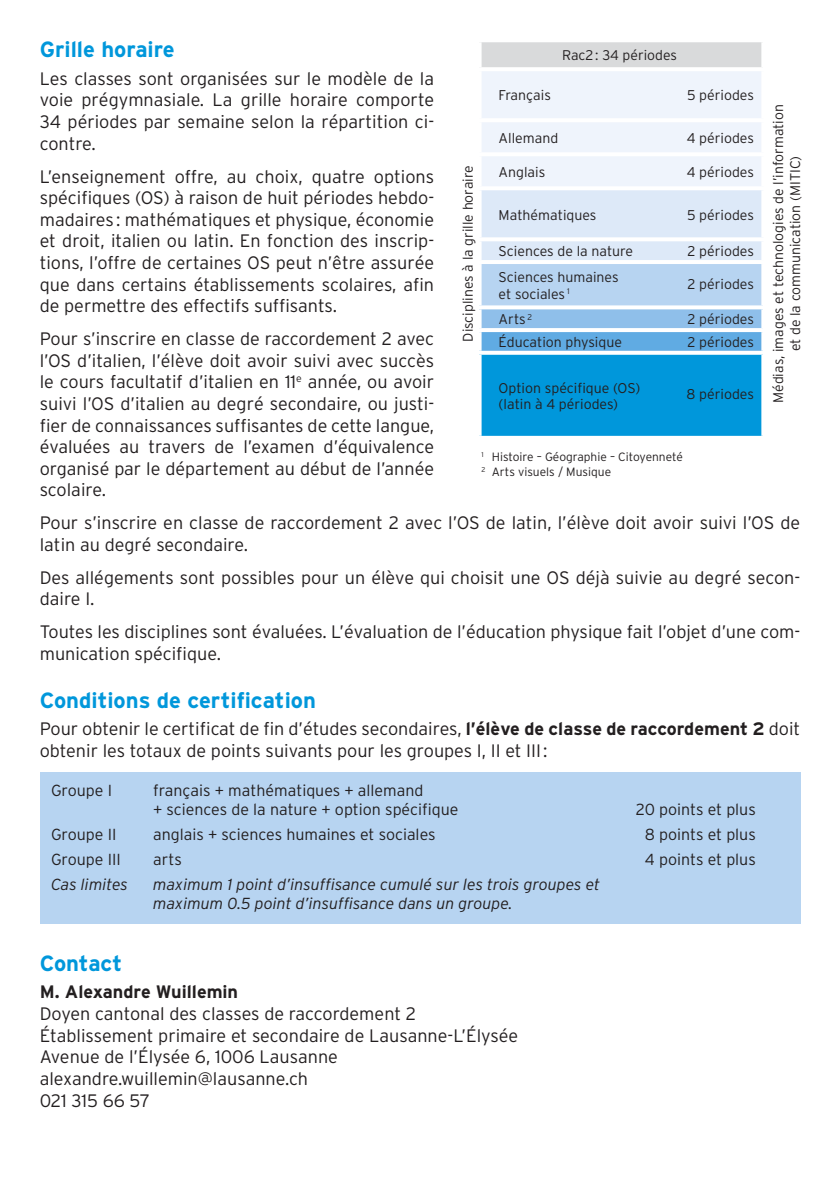
<style>
.page{position:relative;width:840px;height:1191px;background:#fff}
.page>*{position:absolute;margin:0;border:0;box-sizing:border-box;transform-origin:0 0}
._4-titre_2{font:700 22px "Interstate";color:#0097db}
._1-texte_2mm_après{font:300 18px/21.6px "Interstate";color:#231f20;text-align:justify}
._1-texte_0mm_après{font:300 18px/21.6px "Interstate";color:#231f20}
._1-texte_0mm_après-2{font:700 18px "Interstate";color:#231f20}
._1-texte{font:300 16px "Interstate";color:#231f20}
._1-texte-2{font:italic 300 16px/19.2px "Interstate";color:#231f20}
._1-texte-3{font:300 14.2px "Interstate";color:#231f20}
.t1{font:300 14px/16.8px "Interstate";color:#231f20;text-align:center}
.t2{font:300 12px/14.4px "Interstate";color:#231f20}
.s1{font-weight:700}
</style>
<div class="page">
<div style="left:40px;top:772px;width:759px;height:151px;background:#b7d4f1"></div>
<div style="left:479px;top:40px;width:284px;height:29px;background:#d9dadb"></div>
<svg style="left:481px;top:71px;width:280px;height:189px"></svg>
<div style="left:479px;top:262px;width:284px;height:45px;background:#b7d4f1"></div>
<div style="left:479px;top:307px;width:284px;height:23px;background:#8fbfea"></div>
<div style="left:479px;top:330px;width:284px;height:23px;background:#60abe3"></div>
<div style="left:479px;top:353px;width:284px;height:85px;background:#0097db"></div>
<hr style="left:477px;top:38px;width:288px;height:4px;background:#fff">
<hr style="left:477px;top:42px;width:4px;height:25px;background:#fff">
<svg style="left:761px;top:42px;width:2px;height:25px"></svg>
<hr style="left:477px;top:67px;width:288px;height:4px;background:#fff">
<hr style="left:477px;top:118px;width:288px;height:4px;background:#fff">
<hr style="left:477px;top:152px;width:288px;height:4px;background:#fff">
<hr style="left:477px;top:186px;width:288px;height:4px;background:#fff">
<svg style="left:761px;top:190px;width:1px;height:47px"></svg>
<hr style="left:477px;top:237px;width:288px;height:4px;background:#fff">
<svg style="left:761px;top:241px;width:1px;height:19px"></svg>
<hr style="left:477px;top:260px;width:288px;height:4px;background:#fff">
<svg style="left:479px;top:305px;width:284px;height:4px"></svg>
<hr style="left:477px;top:309px;width:4px;height:19px;background:#fff">
<svg style="left:761px;top:309px;width:2px;height:19px"></svg>
<hr style="left:477px;top:328px;width:288px;height:4px;background:#fff">
<hr style="left:477px;top:332px;width:4px;height:19px;background:#fff">
<svg style="left:761px;top:332px;width:2px;height:19px"></svg>
<svg style="left:479px;top:351px;width:284px;height:4px"></svg>
<hr style="left:477px;top:355px;width:4px;height:81px;background:#fff">
<svg style="left:761px;top:355px;width:2px;height:81px"></svg>
<hr style="left:477px;top:436px;width:288px;height:4px;background:#fff">
<hr style="left:477px;top:264px;width:4px;height:41px;background:#fff">
<svg style="left:761px;top:264px;width:2px;height:41px"></svg>
<p class="_4-titre_2" style="left:40px;top:37px;width:136px">Grille horaire</p>
<p class="_1-texte_2mm_après" style="left:40px;top:67px;width:396px">Les classes sont organisées sur le modèle de la voie prégymnasiale. La grille horaire comporte 34 périodes par semaine selon la répartition ci&shy;contre.</p>
<p class="_1-texte_2mm_après" style="left:40px;top:165px;width:396px">L’enseignement offre, au choix, quatre options spécifiques (OS) à raison de huit périodes hebdo&shy;madaires : mathématiques et physique, économie et droit, italien ou latin. En fonction des inscrip&shy;tions, l’offre de certaines OS peut n’être assurée que dans certains établissements scolaires, afin de permettre des effectifs suffisants.</p>
<p class="_1-texte_2mm_après" style="left:40px;top:328px;width:396px">Pour s’inscrire en classe de raccordement 2 avec l’OS d’italien, l’élève doit avoir suivi avec succès le cours facultatif d’italien en 11<sup>e</sup> année, ou avoir suivi l’OS d’italien au degré secondaire, ou justi&shy;fier de connaissances suffisantes de cette langue, évaluées au travers de l’examen d’équivalence organisé par le département au début de l’année scolaire.</p>
<p class="_1-texte_2mm_après" style="left:40px;top:512px;width:761px">Pour s’inscrire en classe de raccordement 2 avec l’OS de latin, l’élève doit avoir suivi l’OS de latin au degré secondaire.</p>
<p class="_1-texte_2mm_après" style="left:40px;top:566px;width:761px">Des allégements sont possibles pour un élève qui choisit une OS déjà suivie au degré secon&shy;daire I.</p>
<p class="_1-texte_0mm_après" style="left:40px;top:621px;width:761px">Toutes les disciplines sont évaluées. L’évaluation de l’éducation physique fait l’objet d’une com&shy;munication spécifique.</p>
<p class="_4-titre_2" style="left:40px;top:688px;width:277px">Conditions de certification</p>
<p class="_1-texte_2mm_après" style="left:40px;top:718px;width:761px">Pour obtenir le certificat de fin d’études secondaires, <span class="s1">l’élève de classe de raccordement 2</span> doit obtenir les totaux de points suivants pour les groupes I, II et III:</p>
<p class="_1-texte" style="left:51px;top:781px;width:62px">Groupe I</p>
<p class="_1-texte" style="left:153px;top:781px;width:271px">français + mathématiques + allemand</p>
<p class="_1-texte" style="left:153px;top:800px;width:307px">+ sciences de la nature + option spécifique</p>
<p class="_1-texte" style="left:635px;top:800px;width:121px">20 points et plus</p>
<p class="_1-texte" style="left:51px;top:825px;width:67px">Groupe II</p>
<p class="_1-texte" style="left:153px;top:825px;width:284px">anglais + sciences humaines et sociales</p>
<p class="_1-texte" style="left:644px;top:825px;width:112px">8 points et plus</p>
<p class="_1-texte" style="left:51px;top:850px;width:71px">Groupe III</p>
<p class="_1-texte" style="left:153px;top:850px;width:30px">arts</p>
<p class="_1-texte" style="left:644px;top:850px;width:112px">4 points et plus</p>
<p class="_1-texte-2" style="left:51px;top:874px;width:78px">Cas limites</p>
<p class="_1-texte-2" style="left:153px;top:874px;width:448px">maximum 1 point d’insuffisance cumulé sur les trois groupes et maximum 0.5 point d’insuffisance dans un groupe.</p>
<p class="t1" style="left:562px;top:47px;width:116px">Rac2: 34 périodes</p>
<p class="_1-texte-3" style="left:498px;top:87px;width:54px">Français</p>
<p class="_1-texte-3" style="left:686px;top:87px;width:68px">5 périodes</p>
<p class="t1" style="left:769px;top:403px;width:300px;rotate:-90deg">Médias, images et technologies de l’information et de la communication (MITIC)</p>
<p class="_1-texte-3" style="left:498px;top:130px;width:61px">Allemand</p>
<p class="_1-texte-3" style="left:686px;top:130px;width:69px">4 périodes</p>
<p class="_1-texte-3" style="left:498px;top:164px;width:48px">Anglais</p>
<p class="_1-texte-3" style="left:686px;top:164px;width:69px">4 périodes</p>
<p class="_1-texte-3" style="left:498px;top:206px;width:99px">Mathématiques</p>
<p class="_1-texte-3" style="left:686px;top:206px;width:68px">5 périodes</p>
<p class="_1-texte-3" style="left:498px;top:243px;width:136px">Sciences de la nature</p>
<p class="_1-texte-3" style="left:687px;top:243px;width:68px">2 périodes</p>
<p class="_1-texte-3" style="left:498px;top:269px;width:121px">Sciences humaines</p>
<p class="_1-texte-3" style="left:498px;top:286px;width:72px">et sociales <sup>1</sup></p>
<p class="t1" style="left:459px;top:342px;width:178px;rotate:-90deg">Disciplines à la grille horaire</p>
<p class="_1-texte-3" style="left:687px;top:276px;width:68px">2 périodes</p>
<p class="_1-texte-3" style="left:498px;top:311px;width:35px">Arts <sup>2</sup></p>
<p class="_1-texte-3" style="left:687px;top:311px;width:68px">2 périodes</p>
<p class="_1-texte-3" style="left:498px;top:334px;width:125px">Éducation physique</p>
<p class="_1-texte-3" style="left:687px;top:334px;width:68px">2 périodes</p>
<p class="_1-texte-3" style="left:498px;top:379px;width:143px">Option spécifique (OS)</p>
<p class="_1-texte-3" style="left:498px;top:396px;width:121px">(latin à 4 périodes)</p>
<p class="_1-texte-3" style="left:686px;top:386px;width:69px">8 périodes</p>
<p class="t2" style="left:481px;top:449px;width:203px"><sup>1</sup> Histoire – Géographie – Citoyenneté<br><sup>2</sup> Arts visuels / Musique</p>
<p class="_4-titre_2" style="left:40px;top:951px;width:84px">Contact</p>
<p class="_1-texte_0mm_après-2" style="left:40px;top:982px;width:200px">M. Alexandre Wuillemin</p>
<p class="_1-texte_0mm_après" style="left:40px;top:1002px;width:377px">Doyen cantonal des classes de raccordement 2</p>
<p class="_1-texte_0mm_après" style="left:40px;top:1024px;width:480px">Établissement primaire et secondaire de Lausanne-L’Élysée</p>
<p class="_1-texte_0mm_après" style="left:40px;top:1046px;width:299px">Avenue de l’Élysée 6, 1006 Lausanne</p>
<p class="_1-texte_0mm_après" style="left:40px;top:1067px;width:270px">alexandre.wuillemin@lausanne.ch</p>
<p class="_1-texte_0mm_après" style="left:40px;top:1089px;width:112px">021 315 66 57</p>
</div>
